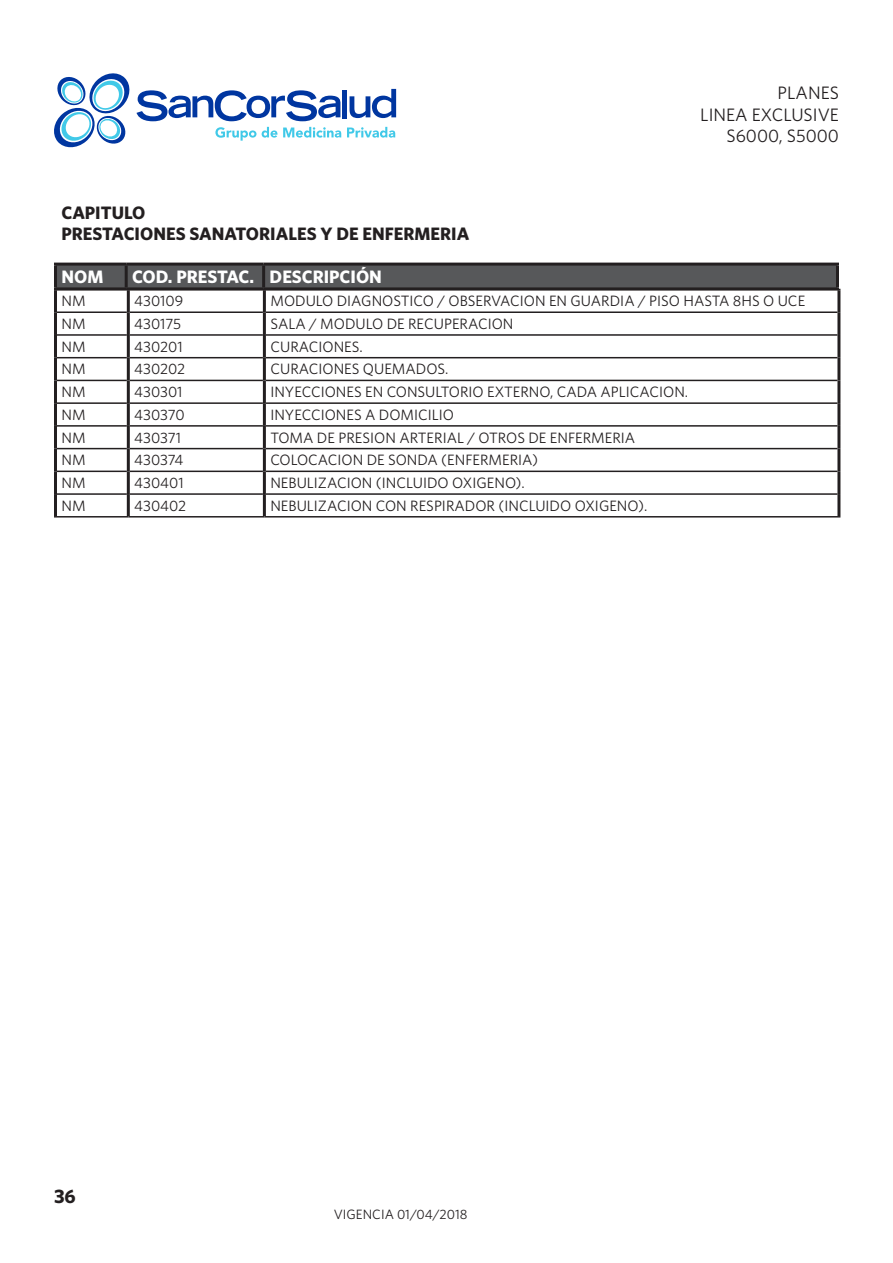
<style>
.page{position:relative;width:893px;height:1263px;background:#fff}
.page>*{position:absolute;margin:0;border:0;box-sizing:border-box;transform-origin:0 0}
.t1{font:700 19.5px "Whitney K";color:#231f20}
.t2{font:700 18px "Whitney K";color:#231f20}
.t3{font:18px "Whitney K";color:#231f20}
.t4{font:700 18px "Whitney K";color:#fff}
.t5{font:15px "Whitney K";color:#231f20}
.t6{font:13.5px "Whitney K";color:#231f20}
</style>
<div class="page">
<hr style="left:343px;top:90px;width:4px;height:28px;background:#0036a0">
<svg style="left:350px;top:89px;width:46px;height:29px"></svg>
<svg style="left:54px;top:73px;width:287px;height:75px"></svg>
<svg style="left:347px;top:127px;width:48px;height:11px"></svg>
<div style="left:57px;top:266px;width:779px;height:21px;background:#57585a"></div>
<hr style="left:54px;top:263px;width:72px;height:3px;background:#231f20">
<hr style="left:54px;top:266px;width:3px;height:21px;background:#231f20">
<hr style="left:126px;top:263px;width:138px;height:3px;background:#231f20">
<hr style="left:125px;top:266px;width:3px;height:21px;background:#231f20">
<hr style="left:264px;top:263px;width:575px;height:3px;background:#231f20">
<hr style="left:262px;top:266px;width:3px;height:21px;background:#231f20">
<hr style="left:836px;top:266px;width:3px;height:21px;background:#231f20">
<hr style="left:54px;top:287px;width:72px;height:3px;background:#231f20">
<hr style="left:126px;top:287px;width:138px;height:3px;background:#231f20">
<hr style="left:264px;top:287px;width:575px;height:3px;background:#231f20">
<hr style="left:264px;top:289px;width:576px;height:1px;background:#231f20">
<hr style="left:57px;top:311px;width:70px;height:2px;background:#231f20">
<hr style="left:130px;top:311px;width:133px;height:2px;background:#231f20">
<hr style="left:266px;top:311px;width:571px;height:2px;background:#231f20">
<hr style="left:57px;top:334px;width:70px;height:2px;background:#231f20">
<hr style="left:130px;top:334px;width:133px;height:2px;background:#231f20">
<hr style="left:266px;top:334px;width:571px;height:2px;background:#231f20">
<hr style="left:57px;top:357px;width:70px;height:1px;background:#231f20">
<hr style="left:130px;top:357px;width:133px;height:1px;background:#231f20">
<hr style="left:266px;top:357px;width:571px;height:1px;background:#231f20">
<hr style="left:57px;top:380px;width:70px;height:1px;background:#231f20">
<hr style="left:130px;top:380px;width:133px;height:1px;background:#231f20">
<hr style="left:266px;top:380px;width:571px;height:1px;background:#231f20">
<hr style="left:57px;top:402px;width:70px;height:2px;background:#231f20">
<hr style="left:130px;top:402px;width:133px;height:2px;background:#231f20">
<hr style="left:266px;top:402px;width:571px;height:2px;background:#231f20">
<hr style="left:57px;top:425px;width:70px;height:2px;background:#231f20">
<hr style="left:130px;top:425px;width:133px;height:2px;background:#231f20">
<hr style="left:266px;top:425px;width:571px;height:2px;background:#231f20">
<hr style="left:57px;top:448px;width:70px;height:1px;background:#231f20">
<hr style="left:130px;top:448px;width:133px;height:1px;background:#231f20">
<hr style="left:266px;top:448px;width:571px;height:1px;background:#231f20">
<hr style="left:57px;top:471px;width:70px;height:1px;background:#231f20">
<hr style="left:130px;top:471px;width:133px;height:1px;background:#231f20">
<hr style="left:266px;top:471px;width:571px;height:1px;background:#231f20">
<hr style="left:57px;top:493px;width:70px;height:2px;background:#231f20">
<hr style="left:130px;top:493px;width:133px;height:2px;background:#231f20">
<hr style="left:266px;top:493px;width:571px;height:2px;background:#231f20">
<hr style="left:54px;top:516px;width:74px;height:1px;background:#231f20">
<hr style="left:128px;top:516px;width:136px;height:1px;background:#231f20">
<hr style="left:264px;top:516px;width:576px;height:1px;background:#231f20">
<hr style="left:54px;top:290px;width:3px;height:22px;background:#231f20">
<hr style="left:127px;top:290px;width:3px;height:22px;background:#231f20">
<hr style="left:263px;top:290px;width:3px;height:22px;background:#231f20">
<hr style="left:837px;top:290px;width:3px;height:22px;background:#231f20">
<hr style="left:54px;top:312px;width:3px;height:23px;background:#231f20">
<hr style="left:127px;top:312px;width:3px;height:23px;background:#231f20">
<hr style="left:263px;top:312px;width:3px;height:23px;background:#231f20">
<hr style="left:837px;top:312px;width:3px;height:23px;background:#231f20">
<hr style="left:54px;top:335px;width:3px;height:23px;background:#231f20">
<hr style="left:127px;top:335px;width:3px;height:23px;background:#231f20">
<hr style="left:263px;top:335px;width:3px;height:23px;background:#231f20">
<hr style="left:837px;top:335px;width:3px;height:23px;background:#231f20">
<hr style="left:54px;top:358px;width:3px;height:22px;background:#231f20">
<hr style="left:127px;top:358px;width:3px;height:22px;background:#231f20">
<hr style="left:263px;top:358px;width:3px;height:22px;background:#231f20">
<hr style="left:837px;top:358px;width:3px;height:22px;background:#231f20">
<hr style="left:54px;top:380px;width:3px;height:23px;background:#231f20">
<hr style="left:127px;top:380px;width:3px;height:23px;background:#231f20">
<hr style="left:263px;top:380px;width:3px;height:23px;background:#231f20">
<hr style="left:837px;top:380px;width:3px;height:23px;background:#231f20">
<hr style="left:54px;top:403px;width:3px;height:23px;background:#231f20">
<hr style="left:127px;top:403px;width:3px;height:23px;background:#231f20">
<hr style="left:263px;top:403px;width:3px;height:23px;background:#231f20">
<hr style="left:837px;top:403px;width:3px;height:23px;background:#231f20">
<hr style="left:54px;top:426px;width:3px;height:23px;background:#231f20">
<hr style="left:127px;top:426px;width:3px;height:23px;background:#231f20">
<hr style="left:263px;top:426px;width:3px;height:23px;background:#231f20">
<hr style="left:837px;top:426px;width:3px;height:23px;background:#231f20">
<hr style="left:54px;top:449px;width:3px;height:22px;background:#231f20">
<hr style="left:127px;top:449px;width:3px;height:22px;background:#231f20">
<hr style="left:263px;top:449px;width:3px;height:22px;background:#231f20">
<hr style="left:837px;top:449px;width:3px;height:22px;background:#231f20">
<hr style="left:54px;top:471px;width:3px;height:23px;background:#231f20">
<hr style="left:127px;top:471px;width:3px;height:23px;background:#231f20">
<hr style="left:263px;top:471px;width:3px;height:23px;background:#231f20">
<hr style="left:837px;top:471px;width:3px;height:23px;background:#231f20">
<hr style="left:54px;top:494px;width:3px;height:22px;background:#231f20">
<hr style="left:127px;top:494px;width:3px;height:22px;background:#231f20">
<hr style="left:263px;top:494px;width:3px;height:22px;background:#231f20">
<hr style="left:837px;top:494px;width:3px;height:22px;background:#231f20">
<p class="t2" style="left:62px;top:202px;width:85px">CAPITULO</p>
<p class="t2" style="left:62px;top:223px;width:409px">PRESTACIONES SANATORIALES Y DE ENFERMERIA</p>
<p class="t4" style="left:62px;top:266px;width:43px">NOM</p>
<p class="t4" style="left:132px;top:266px;width:123px">COD. PRESTAC.</p>
<p class="t4" style="left:270px;top:266px;width:114px">DESCRIPCIÓN</p>
<p class="t3" style="left:778px;top:82px;width:63px">PLANES</p>
<p class="t3" style="left:700px;top:104px;width:140px">LINEA EXCLUSIVE</p>
<p class="t3" style="left:726px;top:125px;width:114px">S6000, S5000</p>
<p class="t5" style="left:62px;top:292px;width:26px">NM</p>
<p class="t5" style="left:134px;top:292px;width:51px">430109</p>
<p class="t5" style="left:270px;top:292px;width:536px">MODULO DIAGNOSTICO / OBSERVACION EN GUARDIA / PISO HASTA 8HS O UCE</p>
<p class="t5" style="left:62px;top:315px;width:26px">NM</p>
<p class="t5" style="left:134px;top:315px;width:48px">430175</p>
<p class="t5" style="left:270px;top:315px;width:245px">SALA / MODULO DE RECUPERACION</p>
<p class="t5" style="left:62px;top:338px;width:26px">NM</p>
<p class="t5" style="left:134px;top:338px;width:50px">430201</p>
<p class="t5" style="left:270px;top:338px;width:94px">CURACIONES.</p>
<p class="t5" style="left:62px;top:360px;width:26px">NM</p>
<p class="t5" style="left:134px;top:360px;width:53px">430202</p>
<p class="t5" style="left:270px;top:360px;width:180px">CURACIONES QUEMADOS.</p>
<p class="t5" style="left:62px;top:383px;width:26px">NM</p>
<p class="t5" style="left:134px;top:383px;width:50px">430301</p>
<p class="t5" style="left:270px;top:383px;width:419px">INYECCIONES EN CONSULTORIO EXTERNO, CADA APLICACION.</p>
<p class="t5" style="left:62px;top:406px;width:26px">NM</p>
<p class="t5" style="left:134px;top:406px;width:52px">430370</p>
<p class="t5" style="left:270px;top:406px;width:185px">INYECCIONES A DOMICILIO</p>
<p class="t5" style="left:62px;top:428px;width:26px">NM</p>
<p class="t5" style="left:134px;top:428px;width:48px">430371</p>
<p class="t5" style="left:270px;top:428px;width:366px">TOMA DE PRESION ARTERIAL / OTROS DE ENFERMERIA</p>
<p class="t5" style="left:62px;top:451px;width:26px">NM</p>
<p class="t5" style="left:134px;top:451px;width:51px">430374</p>
<p class="t5" style="left:270px;top:451px;width:269px">COLOCACION DE SONDA (ENFERMERIA)</p>
<p class="t5" style="left:62px;top:474px;width:26px">NM</p>
<p class="t5" style="left:134px;top:474px;width:51px">430401</p>
<p class="t5" style="left:270px;top:474px;width:256px">NEBULIZACION (INCLUIDO OXIGENO).</p>
<p class="t5" style="left:62px;top:497px;width:26px">NM</p>
<p class="t5" style="left:134px;top:497px;width:54px">430402</p>
<p class="t5" style="left:270px;top:497px;width:379px">NEBULIZACION CON RESPIRADOR (INCLUIDO OXIGENO).</p>
<h1 class="t1" style="left:54px;top:1184px;width:23px">36</h1>
<p class="t6" style="left:334px;top:1206px;width:135px">VIGENCIA 01/04/2018</p>
</div>
